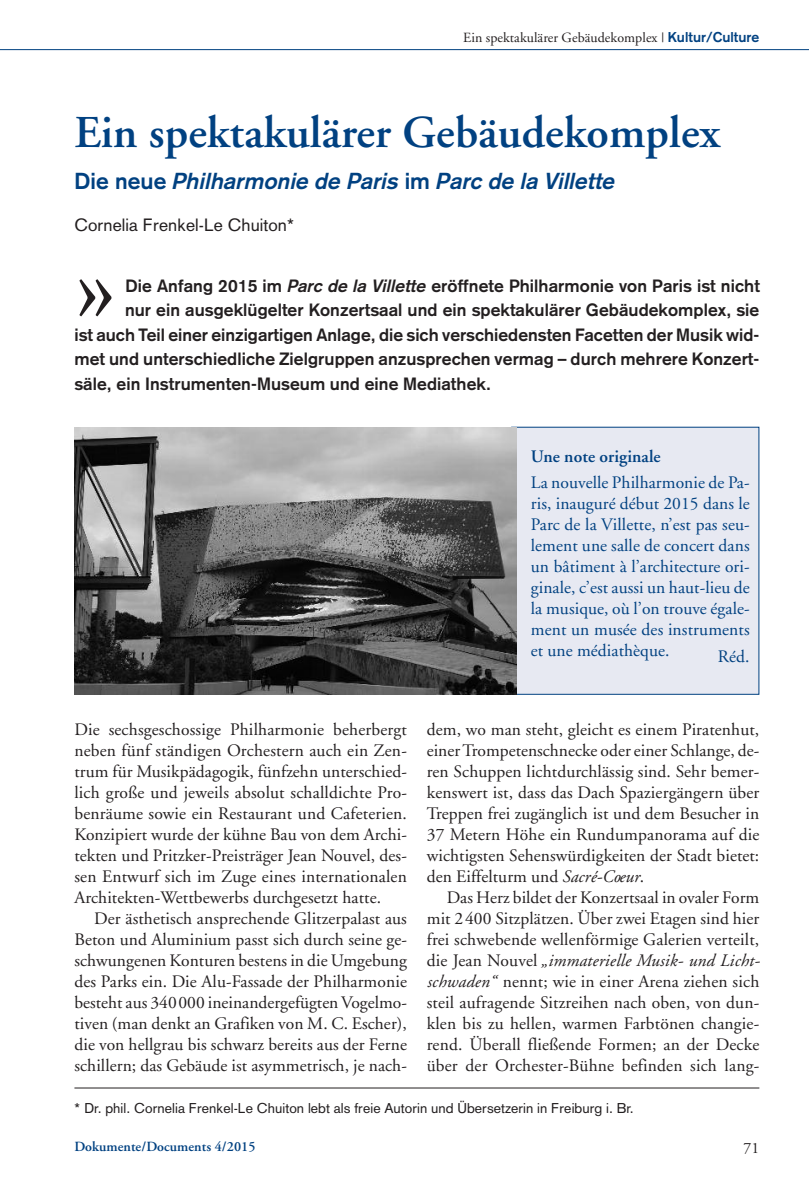
<style>
.page{position:relative;width:809px;height:1191px;background:#fff}
.page>*{position:absolute;margin:0;border:0;box-sizing:border-box;transform-origin:0 0}
.t1{font:111.48px "Adobe Garamond";color:#231f20}
.t2{font:600 45.5px "Adobe Garamond";letter-spacing:.005em;color:#014181}
.t3{font:italic 700 22.75px "Akzidenz Grotesk";color:#014181}
.t4{font:17.5px/21px "Adobe Garamond";letter-spacing:.005em;color:#231f20;text-align:justify}
.t5{font:700 17.5px "Akzidenz Grotesk";letter-spacing:.005em;color:#231f20}
.t6{font:17.5px/21px "Adobe Garamond";letter-spacing:.005em;color:#014181;text-align:justify}
.t7{font:17.5px "Akzidenz Grotesk";letter-spacing:.005em;color:#231f20}
.t8{font:600 17.5px "Adobe Garamond";letter-spacing:.005em;color:#014181}
.t9{font:15.75px "Adobe Garamond";color:#231f20}
.t10{font:14px "Akzidenz Grotesk";letter-spacing:.005em;color:#231f20}
.t11{font:14px "Adobe Garamond";letter-spacing:.005em;color:#231f20}
.t12{font:600 14px "Adobe Garamond";letter-spacing:.005em;color:#014181}
.s1{font-family:"Akzidenz Grotesk";font-weight:700;color:#014181}
.s2{font-style:normal}
.s3{font-style:italic}
</style>
<div class="page">
<hr style="left:0;top:49px;width:809px;height:1px;background:#014181">
<hr style="left:74px;top:1087px;width:685px;height:1px;background:#231f20">
<div style="left:512px;top:427px;width:246px;height:267px;background:#e7e9f2"></div>
<img style="left:75px;top:427px;width:441px;height:267px">
<p class="t11" style="left:463px;top:32px;width:298px">Ein spektakulärer Gebäudekomplex | <span class="s1">Kultur/Culture</span></p>
<h2 class="t2" style="left:74px;top:114px;width:647px">Ein spektakulärer Gebäudekomplex</h2>
<h3 class="t3" style="left:74px;top:173px;width:545px"><span class="s2">D i e n e u e</span> Philharmonie de Paris <span class="s2">i m</span> Parc de la Villette</h3>
<p class="t7" style="left:74px;top:219px;width:221px">Cornelia Frenkel-Le Chuiton*</p>
<h1 class="t1" style="left:74px;top:241px;width:44px">»</h1>
<p class="t5" style="left:125px;top:279px;width:636px">Die Anfang 2015 im <span class="s3">ParcdelaVillette</span> eröffnete Philharmonie von Paris ist nicht</p>
<p class="t5" style="left:125px;top:304px;width:636px">nur ein ausgeklügelter Konzertsaal und ein spektakulärer Gebäudekomplex, sie</p>
<p class="t5" style="left:74px;top:328px;width:686px">ist auch Teil einer einzigartigen Anlage, die sich verschiedensten Facetten der Musik wid-</p>
<p class="t5" style="left:74px;top:353px;width:686px">met und unterschiedliche Zielgruppen anzusprechen vermag – durch mehrere Konzert-</p>
<p class="t5" style="left:74px;top:377px;width:418px">säle, ein Instrumenten-Museum und eine Mediathek.</p>
<p class="t8" style="left:531px;top:449px;width:131px">Une note originale</p>
<p class="t6" style="left:531px;top:474px;width:220px">La nouvelle Philharmonie de Pa&shy;ris, inauguré début 2015 dans le Parc de la Villette, n’est pas seu&shy;lement une salle de concert dans un bâtiment à l’architecture ori&shy;ginale, c’est aussi un haut-lieu de la musique, où l’on trouve égale&shy;ment un musée des instruments et une médiathèque.</p>
<p class="t6" style="left:718px;top:647px;width:33px">Réd.</p>
<p class="t4" style="left:74px;top:720px;width:334px">Die sechsgeschossige Philharmonie beherbergt neben fünf ständigen Orchestern auch ein Zen&shy;trum für Musikpädagogik, fünfzehn unterschied&shy;lich große und jeweils absolut schalldichte Pro&shy;benräume sowie ein Restaurant und Cafeterien.<br>Konzipiert wurde der kühne Bau von dem Archi&shy;tekten und Pritzker-Preisträger Jean Nouvel, des&shy;sen Entwurf sich im Zuge eines internationalen Architekten-Wettbewerbs durchgesetzt hatte.</p>
<p class="t4" style="left:74px;top:909px;width:334px;text-indent:20px">Der ästhetisch ansprechende Glitzerpalast aus Beton und Aluminium passt sich durch seine ge&shy;schwungenen Konturen bestens in die Umgebung des Parks ein. Die Alu-Fassade der Philharmonie besteht aus 340000 ineinandergefügten Vogelmo&shy;tiven (man denkt an Grafiken von M. C. Escher), die von hellgrau bis schwarz bereits aus der Ferne schillern; das Gebäude ist asymmetrisch, je nach-</p>
<p class="t4" style="left:427px;top:720px;width:334px">dem, wo man steht, gleicht es einem Piratenhut, einerTrompetenschnecke oder einer Schlange, de&shy;ren Schuppen lichtdurchlässig sind. Sehr bemer&shy;kenswert ist, dass das Dach Spaziergängern über Treppen frei zugänglich ist und dem Besucher in 37 Metern Höhe ein Rundumpanorama auf die wichtigsten Sehenswürdigkeiten der Stadt bietet: den Eiffelturm und <span class="s3">Sacré-Coeur</span>.</p>
<p class="t4" style="left:427px;top:888px;width:335px;text-indent:20px">Das Herz bildet der Konzertsaal in ovaler Form mit 2400 Sitzplätzen. Über zwei Etagen sind hier frei schwebende wellenförmige Galerien verteilt, die Jean Nouvel <span class="s3">„immaterielle Musik- und Licht&shy;schwaden“</span> nennt; wie in einer Arena ziehen sich steil aufragende Sitzreihen nach oben, von dun&shy;klen bis zu hellen, warmen Farbtönen changie&shy;rend. Überall fließende Formen; an der Decke über der Orchester-Bühne befinden sich lang-</p>
<p class="t10" style="left:74px;top:1103px;width:560px">* Dr. phil. Cornelia Frenkel-Le Chuiton lebt als freie Autorin und Übersetzerin in Freiburg i. Br.</p>
<p class="t12" style="left:74px;top:1140px;width:183px">Dokumente/Documents 4/2015</p>
<p class="t9" style="left:743px;top:1141px;width:17px">71</p>
</div>
